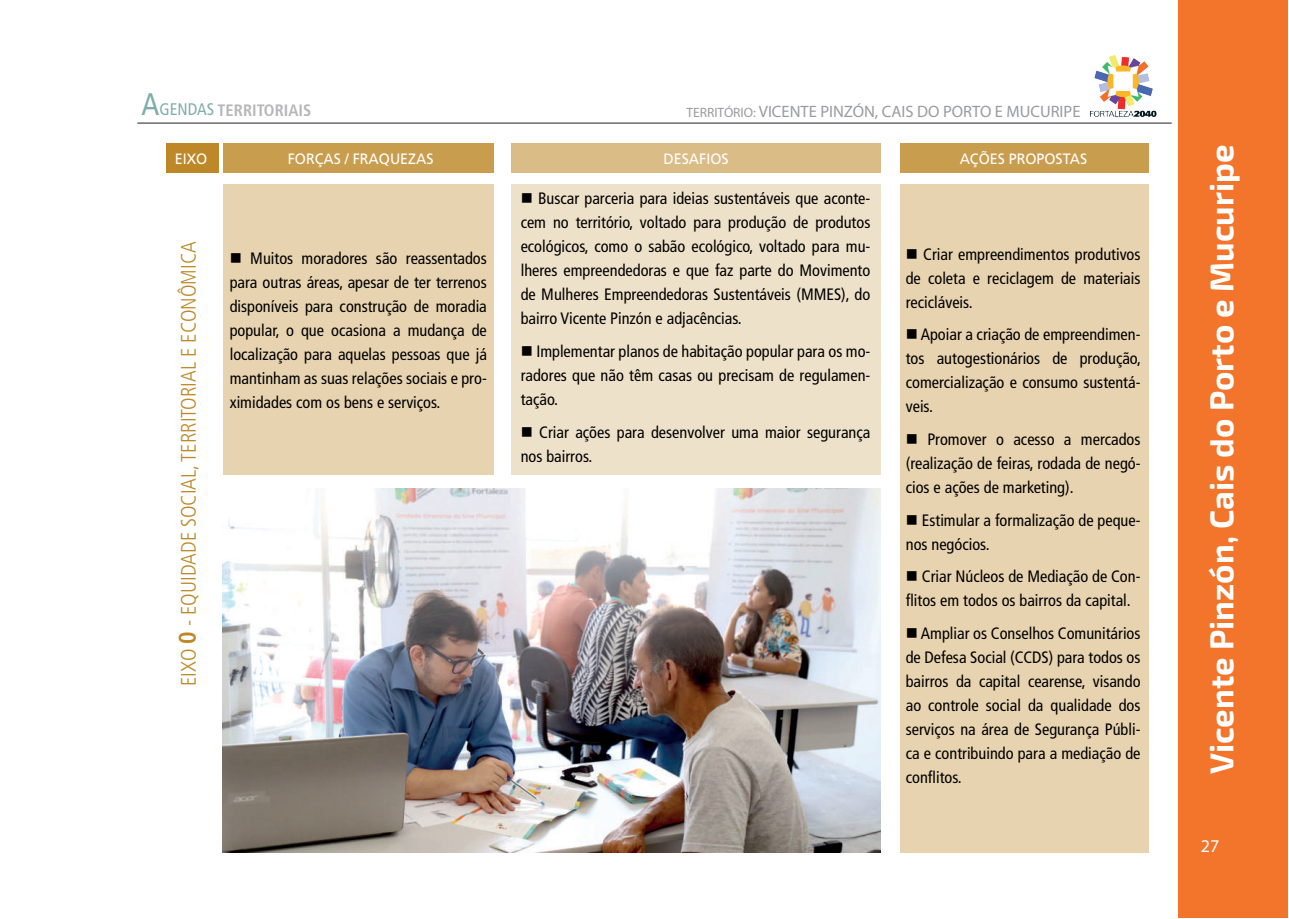
<style>
.page{position:relative;width:1289px;height:919px;background:#fff}
.page>*{position:absolute;margin:0;border:0;box-sizing:border-box;transform-origin:0 0}
.t1{font:700 33px "Exo 2.0";color:#fff}
.t2{font:300 condensed 21px "Frutiger LT Std";color:#be8828}
.t3{font:18px "Myriad Pro";color:#fff}
.t4{font:condensed 16.5px/24px "Frutiger LT Std";color:#000;text-align:justify}
.t5{font:16.5px "Myriad Pro";color:#999b9e}
.t6{font:700 condensed 16.5px "Frutiger LT Std";color:#6c6d70}
.t7{font:15px "Frutiger LT Std";color:#fff;scale:.95 1}
.s1{font-weight:400;font-size:31.2px;color:#025958}
.s2{font-weight:400;font-size:16.8px;color:#025958}
.s3{font-size:13.5px}
.s4{font-weight:700;font-size:24px}
</style>
<div class="page">
<div style="left:1177px;top:1px;width:110px;height:917px;background:#f3752c"></div>
<img style="left:1090px;top:55px;width:67px;height:62px">
<hr style="left:137px;top:123px;width:1034px;height:1px;background:#231f20">
<div style="left:899px;top:184px;width:249px;height:668px;background:#e7d3af"></div>
<div style="left:511px;top:184px;width:369px;height:290px;background:#eee1c9"></div>
<div style="left:223px;top:184px;width:270px;height:290px;background:#e7d3af"></div>
<div style="left:223px;top:143px;width:270px;height:30px;background:#c99d4e"></div>
<div style="left:166px;top:143px;width:52px;height:30px;background:#be8828"></div>
<div style="left:511px;top:143px;width:369px;height:30px;background:#dabc87"></div>
<div style="left:899px;top:143px;width:249px;height:30px;background:#c99d4e"></div>
<img style="left:223px;top:488px;width:657px;height:364px">
<p class="t6" style="left:141px;top:100px;width:171px"><span class="s1">A</span><span class="s2">GENDAS</span> TERRITORIAIS</p>
<p class="t5" style="left:686px;top:101px;width:395px"><span class="s3">TERRITÓRIO:</span> VICENTE PINZÓN, CAIS DO PORTO E MUCURIPE</p>
<p class="t7" style="left:175px;top:150px;width:36px">EIXO</p>
<p class="t7" style="left:288px;top:150px;width:155px">FORÇAS / FRAQUEZAS</p>
<p class="t7" style="left:663px;top:150px;width:70px">DESAFIOS</p>
<p class="t7" style="left:959px;top:150px;width:136px">AÇÕES PROPOSTAS</p>
<p class="t2" style="left:177px;top:686px;width:446px;rotate:-90deg">EIXO <span class="s4">0</span> - EQUIDADE SOCIAL, TERRITORIAL E ECONÔMICA</p>
<p class="t4" style="left:230px;top:246px;width:259px">■ Muitos moradores são reassentados para outras áreas, apesar de ter terrenos disponíveis para construção de moradia popular, o que ocasiona a mudança de localização para aquelas pessoas que já mantinham as suas relações sociais e pro&shy;ximidades com os bens e serviços.</p>
<p class="t4" style="left:520px;top:187px;width:351px">■ Buscar parceria para ideias sustentáveis que aconte&shy;cem no território, voltado para produção de produtos ecológicos, como o sabão ecológico, voltado para mu&shy;lheres empreendedoras e que faz parte do Movimento de Mulheres Empreendedoras Sustentáveis (MMES), do bairro Vicente Pinzón e adjacências.</p>
<p class="t4" style="left:520px;top:339px;width:351px">■ Implementar planos de habitação popular para os mo&shy;radores que não têm casas ou precisam de regulamen&shy;tação.</p>
<p class="t4" style="left:520px;top:420px;width:351px">■ Criar ações para desenvolver uma maior segurança nos bairros.</p>
<p class="t4" style="left:905px;top:242px;width:236px">■ Criar empreendimentos produtivos de coleta e reciclagem de materiais recicláveis.</p>
<p class="t4" style="left:905px;top:323px;width:237px">■ Apoiar a criação de empreendimen&shy;tos autogestionários de produção, comercialização e consumo sustentá&shy;veis.</p>
<p class="t4" style="left:905px;top:427px;width:236px">■ Promover o acesso a mercados (realização de feiras, rodada de negó&shy;cios e ações de marketing).</p>
<p class="t4" style="left:905px;top:508px;width:236px">■ Estimular a formalização de peque&shy;nos negócios.</p>
<p class="t4" style="left:905px;top:564px;width:236px">■ Criar Núcleos de Mediação de Con&shy;flitos em todos os bairros da capital.</p>
<p class="t4" style="left:905px;top:621px;width:236px">■ Ampliar os Conselhos Comunitários de Defesa Social (CCDS) para todos os bairros da capital cearense, visando ao controle social da qualidade dos serviços na área de Segurança Públi&shy;ca e contribuindo para a mediação de conflitos.</p>
<h1 class="t1" style="left:1201px;top:774px;width:631px;rotate:-90deg">Vicente Pinzón, Cais do Porto e Mucuripe</h1>
<p class="t3" style="left:1200px;top:834px;width:20px">27</p>
</div>
